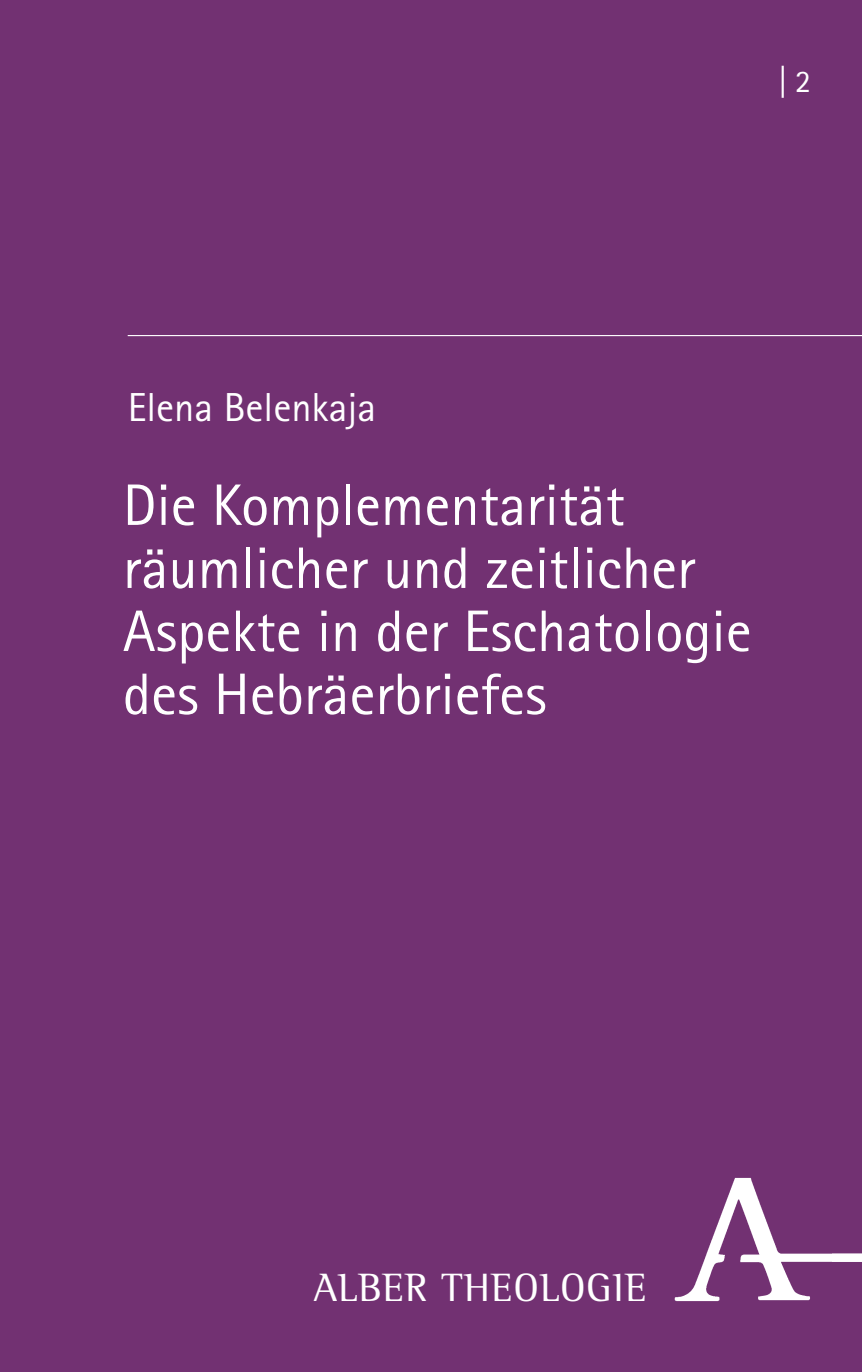
<style>
.page{position:relative;width:862px;height:1372px;background:#fff}
.page>*{position:absolute;margin:0;border:0;box-sizing:border-box;transform-origin:0 0}
.t1{font:58.5px/63px "Rotis Sans Serif Pro";color:#fff}
.t2{font:40.5px "Rotis Sans Serif Pro";color:#fff}
.t3{font:40.5px "Rotis Semi Serif Std";letter-spacing:.02em;color:#fff}
.t4{font:31.5px "Rotis Sans Serif Pro";color:#fff}
</style>
<div class="page">
<div style="left:0;top:0;width:861px;height:1371px;background:#723172"></div>
<hr style="left:128px;top:335px;width:733px;height:1px;background:#fff">
<img style="left:674px;top:1177px;width:158px;height:124px">
<img style="left:832px;top:1253px;width:29px;height:9px">
<p class="t4" style="left:778px;top:63px;width:34px">| 2</p>
<p class="t2" style="left:128px;top:383px;width:250px">Elena Belenkaja</p>
<p class="t1" style="left:123px;top:474px;width:630px">Die Komplementarität räumlicher und zeitlicher<br>Aspekte in der Eschatologie des Hebräerbriefes</p>
<p class="t3" style="left:313px;top:1264px;width:334px">ALBER THEOLOGIE</p>
</div>
